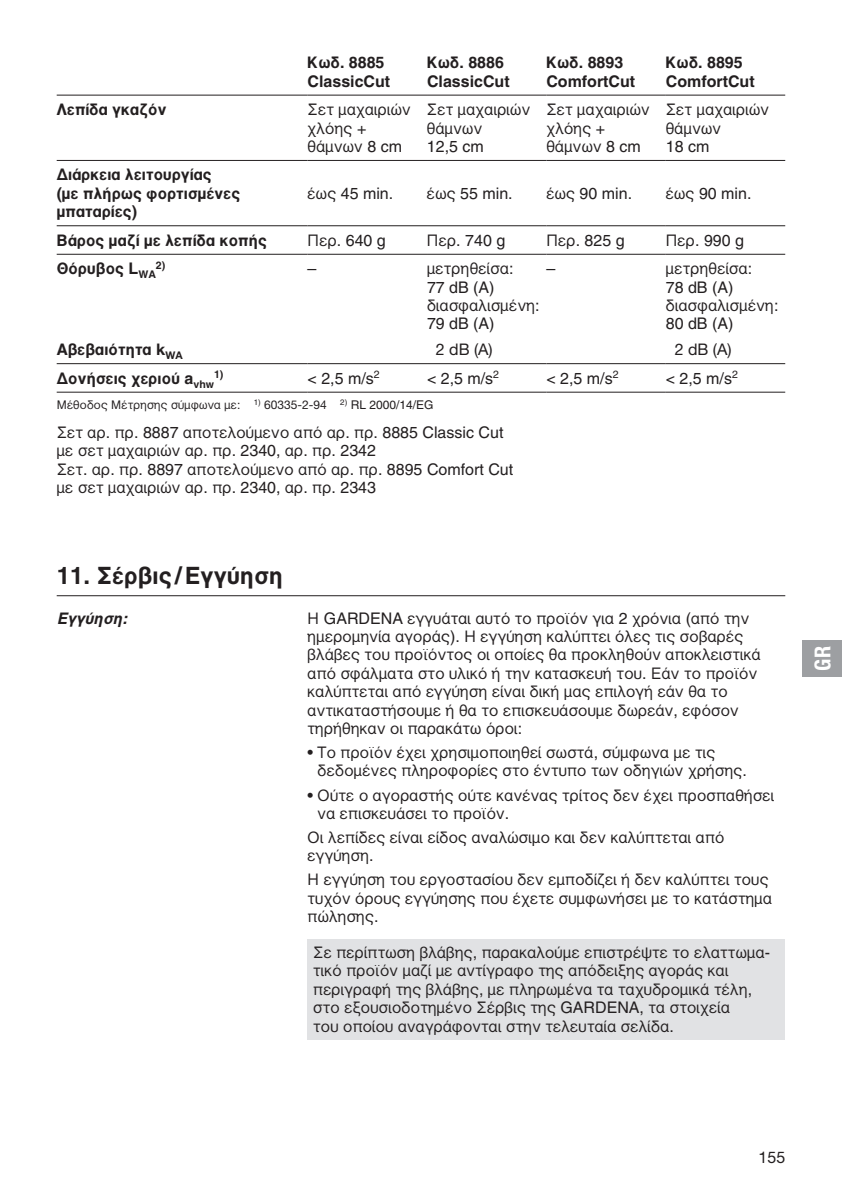
<style>
.page{position:relative;width:842px;height:1191px;background:#fff}
.page>*{position:absolute;margin:0;border:0;box-sizing:border-box;transform-origin:0 0}
.t1{font:24px "GARDENA Pro GRE Bold";color:#231f20}
.t2{font:22px "GARDENA Pro Bo Cond";color:#fff}
.t3{font:16px/18.4px "GARDENA Pro GRE Regular";color:#231f20}
.t4{font:16px/18.4px "GARDENA Pro GRE Bold";color:#231f20}
.t5{font:16px "GARDENA Pro";color:#231f20}
.t6{font:16px "GARDENA Pro GRE Bo Ita";color:#231f20}
.t7{font:12px "GARDENA Pro GRE Regular";color:#231f20}
.t8{font:10.6px "GARDENA Pro GRE Bold";color:#231f20}
.s1{font-family:"GARDENA Pro";font-weight:700}
.s2{font-family:"GARDENA Pro"}
</style>
<div class="page">
<div style="left:802px;top:640px;width:40px;height:36px;background:#9d9fa2"></div>
<hr style="left:57px;top:95px;width:251px;height:1px;background:#231f20">
<hr style="left:308px;top:95px;width:119px;height:1px;background:#231f20">
<hr style="left:427px;top:95px;width:119px;height:1px;background:#231f20">
<hr style="left:546px;top:95px;width:120px;height:1px;background:#231f20">
<hr style="left:666px;top:95px;width:119px;height:1px;background:#231f20">
<hr style="left:57px;top:160px;width:251px;height:1px;background:#231f20">
<hr style="left:308px;top:160px;width:119px;height:1px;background:#231f20">
<hr style="left:427px;top:160px;width:119px;height:1px;background:#231f20">
<hr style="left:546px;top:160px;width:120px;height:1px;background:#231f20">
<hr style="left:666px;top:160px;width:119px;height:1px;background:#231f20">
<hr style="left:57px;top:225px;width:251px;height:1px;background:#231f20">
<hr style="left:308px;top:225px;width:119px;height:1px;background:#231f20">
<hr style="left:427px;top:225px;width:119px;height:1px;background:#231f20">
<hr style="left:546px;top:225px;width:120px;height:1px;background:#231f20">
<hr style="left:666px;top:225px;width:119px;height:1px;background:#231f20">
<hr style="left:57px;top:254px;width:251px;height:1px;background:#231f20">
<hr style="left:308px;top:254px;width:119px;height:1px;background:#231f20">
<hr style="left:427px;top:254px;width:119px;height:1px;background:#231f20">
<hr style="left:546px;top:254px;width:120px;height:1px;background:#231f20">
<hr style="left:666px;top:254px;width:119px;height:1px;background:#231f20">
<hr style="left:57px;top:363px;width:251px;height:1px;background:#231f20">
<hr style="left:308px;top:363px;width:119px;height:1px;background:#231f20">
<hr style="left:427px;top:363px;width:119px;height:1px;background:#231f20">
<hr style="left:546px;top:363px;width:120px;height:1px;background:#231f20">
<hr style="left:666px;top:363px;width:119px;height:1px;background:#231f20">
<hr style="left:57px;top:392px;width:251px;height:1px;background:#231f20">
<hr style="left:308px;top:392px;width:119px;height:1px;background:#231f20">
<hr style="left:427px;top:392px;width:119px;height:1px;background:#231f20">
<hr style="left:546px;top:392px;width:120px;height:1px;background:#231f20">
<hr style="left:666px;top:392px;width:119px;height:1px;background:#231f20">
<div style="left:308px;top:939px;width:477px;height:101px;background:#e1e2e4"></div>
<hr style="left:57px;top:595px;width:728px;height:1px;background:#231f20">
<p class="t4" style="left:308px;top:53px;width:84px">Κωδ. 8885<br>ClassicCut</p>
<p class="t4" style="left:427px;top:53px;width:84px">Κωδ. 8886<br>ClassicCut</p>
<p class="t4" style="left:546px;top:53px;width:90px">Κωδ. 8893<br>ComfortCut</p>
<p class="t4" style="left:666px;top:53px;width:90px">Κωδ. 8895<br>ComfortCut</p>
<p class="t4" style="left:57px;top:100px;width:111px">Λεπίδα γκαζόν</p>
<p class="t3" style="left:308px;top:100px;width:105px">Σετ μαχαιριών χλόης + θάμνων 8 cm</p>
<p class="t3" style="left:427px;top:100px;width:105px">Σετ μαχαιριών θάμνων<br>12,5 cm</p>
<p class="t3" style="left:546px;top:100px;width:105px">Σετ μαχαιριών χλόης + θάμνων 8 cm</p>
<p class="t3" style="left:666px;top:100px;width:105px">Σετ μαχαιριών θάμνων<br>18 cm</p>
<p class="t4" style="left:57px;top:166px;width:185px">Διάρκεια λειτουργίας<br>(με πλήρως φορτισμένες μπαταρίες)</p>
<p class="t3" style="left:308px;top:184px;width:87px">έως 45 min.</p>
<p class="t3" style="left:427px;top:184px;width:87px">έως 55 min.</p>
<p class="t3" style="left:546px;top:184px;width:87px">έως 90 min.</p>
<p class="t3" style="left:666px;top:184px;width:87px">έως 90 min.</p>
<p class="t4" style="left:57px;top:231px;width:212px">Βάρος μαζί με λεπίδα κοπής</p>
<p class="t3" style="left:308px;top:231px;width:80px">Περ. 640 g</p>
<p class="t3" style="left:427px;top:231px;width:80px">Περ. 740 g</p>
<p class="t3" style="left:546px;top:231px;width:80px">Περ. 825 g</p>
<p class="t3" style="left:666px;top:231px;width:80px">Περ. 990 g</p>
<p class="t4" style="left:57px;top:259px;width:101px">Θόρυβος L<sub>WA</sub></p>
<p class="t8" style="left:156px;top:259px;width:11px">2)</p>
<p class="t3" style="left:308px;top:259px;width:10px">–</p>
<p class="t3" style="left:427px;top:259px;width:114px">μετρηθείσα:<br>77 dB (A) διασφαλισμένη:<br>79 dB (A)</p>
<p class="t3" style="left:546px;top:259px;width:10px">–</p>
<p class="t3" style="left:666px;top:259px;width:114px">μετρηθείσα:<br>78 dB (A) διασφαλισμένη:<br>80 dB (A)</p>
<p class="t4" style="left:57px;top:340px;width:127px">Αβεβαιότητα <span class="s1">k</span><sub>WA</sub></p>
<p class="t5" style="left:436px;top:340px;width:58px">2 dB (A)</p>
<p class="t5" style="left:675px;top:340px;width:58px">2 dB (A)</p>
<p class="t4" style="left:57px;top:369px;width:159px">Δονήσεις χεριού a<sub>vhw</sub></p>
<p class="t8" style="left:214px;top:368px;width:11px">1)</p>
<p class="t3" style="left:308px;top:369px;width:74px">&lt; 2,5 m/s<sup>2</sup></p>
<p class="t3" style="left:427px;top:369px;width:74px">&lt; 2,5 m/s<sup>2</sup></p>
<p class="t3" style="left:546px;top:369px;width:74px">&lt; 2,5 m/s<sup>2</sup></p>
<p class="t3" style="left:666px;top:369px;width:74px">&lt; 2,5 m/s<sup>2</sup></p>
<p class="t7" style="left:57px;top:398px;width:378px">Μέθοδος Μέτρησης σύμφωνα με: <sup>1)</sup> <span class="s2">60335-2-94</span> <sup>2)</sup> RL 2000/14/EG</p>
<p class="t3" style="left:57px;top:423px;width:458px">Σετ αρ. πρ. 8887 αποτελούμενο από αρ. πρ. 8885 Classic Cut με σετ μαχαιριών αρ. πρ. 2340, αρ. πρ. 2342<br>Σετ. αρ. πρ. 8897 αποτελούμενο από αρ. πρ. 8895 Comfort Cut με σετ μαχαιριών αρ. πρ. 2340, αρ. πρ. 2343</p>
<h1 class="t1" style="left:57px;top:561px;width:228px">11. Σέρβις/Εγγύηση</h1>
<p class="t6" style="left:57px;top:608px;width:72px">Εγγύηση:</p>
<p class="t3" style="left:308px;top:608px;width:455px">Η GARDENA εγγυάται αυτό το προϊόν για 2 χρόνια (από την ημερομηνία αγοράς). Η εγγύηση καλύπτει όλες τις σοβαρές βλάβες του προϊόντος οι οποίες θα προκληθούν αποκλειστικά από σφάλματα στο υλικό ή την κατασκευή του. Εάν το προϊόν καλύπτεται από εγγύηση είναι δική μας επιλογή εάν θα το αντικαταστήσουμε ή θα το επισκευάσουμε δωρεάν, εφόσον τηρήθηκαν οι παρακάτω όροι:</p>
<p class="t3" style="left:318px;top:743px;width:431px;text-indent:-10px">ñ Το προϊόν έχει χρησιμοποιηθεί σωστά, σύμφωνα με τις δεδομένες πληροφορίες στο έντυπο των οδηγιών χρήσης.</p>
<p class="t3" style="left:318px;top:785px;width:458px;text-indent:-10px">ñ Ούτε ο αγοραστής ούτε κανένας τρίτος δεν έχει προσπαθήσει να επισκευάσει το προϊόν.</p>
<p class="t3" style="left:308px;top:828px;width:419px">Οι λεπίδες είναι είδος αναλώσιμο και δεν καλύπτεται από εγγύηση.</p>
<p class="t3" style="left:308px;top:870px;width:466px">Η εγγύηση του εργοστασίου δεν εμποδίζει ή δεν καλύπτει τους τυχόν όρους εγγύησης που έχετε συμφωνήσει με το κατάστημα πώλησης.</p>
<p class="t3" style="left:313px;top:943px;width:458px">Σε περίπτωση βλάβης, παρακαλούμε επιστρέψτε το ελαττωμα&shy;τικό προϊόν μαζί με αντίγραφο της απόδειξης αγοράς και περιγραφή της βλάβης, με πληρωμένα τα ταχυδρομικά τέλη, στο εξουσιοδοτημένο Σέρβις της GARDENA, τα στοιχεία<br>του οποίου αναγράφονται στην τελευταία σελίδα.</p>
<h2 class="t2" style="left:809px;top:670px;width:26px;rotate:-90deg">GR</h2>
<p class="t5" style="left:759px;top:1147px;width:28px">155</p>
</div>
